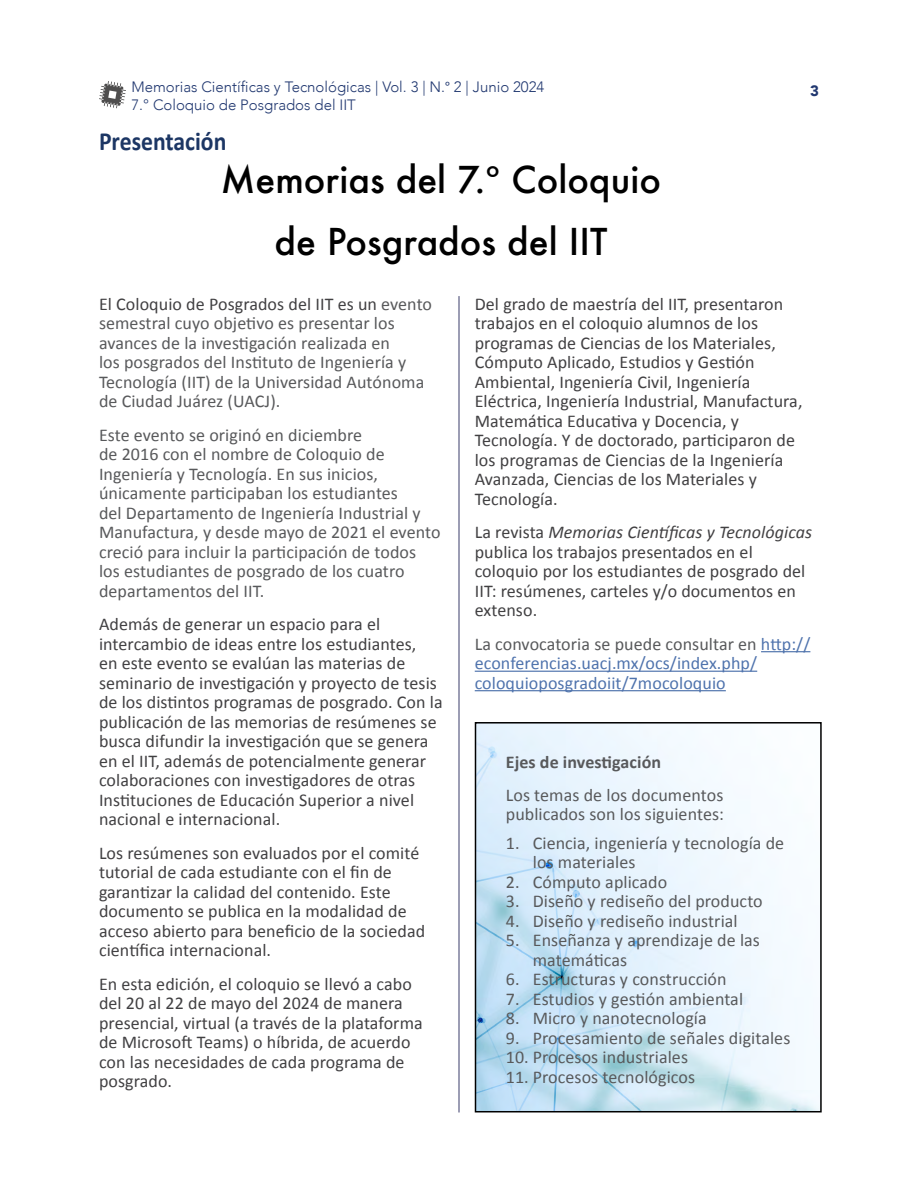
<style>
.page{position:relative;width:918px;height:1188px;background:#fff}
.page>*{position:absolute;margin:0;border:0;box-sizing:border-box;transform-origin:0 0}
.t1{font:500 36px/61.1px "Futura";color:#000;text-align:center}
.t2{font:700 26.25px "Calibri";color:#1c3664;scale:.9 1}
.t3{font:18px/19.5px "Calibri";letter-spacing:.005em;color:#414042}
.t4{font:18px/19.5px "Calibri";letter-spacing:.005em;color:#58595b}
.t5{font:18px/19.5px "Calibri";letter-spacing:.005em;color:#4f73ad}
.t6{font:700 18px "Calibri";letter-spacing:.005em;color:#58595b}
.t7{font:300 15px/18px "Avenir";color:#213870}
.t8{font:900 15px "Avenir";color:#213870}
.s1{font-family:"Myriad Pro";font-weight:400}
.s2{color:#414042}
.s3{font-style:italic}
.s4{color:#58595b}
</style>
<div class="page">
<svg style="left:99px;top:81px;width:27px;height:27px"></svg>
<hr style="left:761px;top:651px;width:49px;height:1px;background:#4f73ad">
<hr style="left:475px;top:671px;width:282px;height:1px;background:#4f73ad">
<hr style="left:475px;top:690px;width:251px;height:1px;background:#4f73ad">
<img style="left:478px;top:725px;width:341px;height:384px">
<div style="left:475px;top:722px;width:347px;height:390px;border:2px solid #000"></div>
<hr style="left:458px;top:296px;width:2px;height:816px;background:#7c7e9c">
<p class="t7" style="left:131px;top:77px;width:414px">Memorias Científicas y Tecnológicas | Vol. 3 | N.<span class="s1">°</span> 2 | Junio 2024<br>7.° Coloquio de Posgrados del IIT</p>
<p class="t8" style="left:810px;top:78px;width:10px">3</p>
<h2 class="t2" style="left:99px;top:125px;width:143px">Presentación</h2>
<h1 class="t1" style="left:221px;top:149px;width:442px">Memorias del 7.º Coloquio de Posgrados del IIT</h1>
<p class="t4" style="left:99px;top:294px;width:335px"><span class="s2">El Coloquio de Posgrados del IIT es un</span> evento semestral cuyo objetivo es presentar los avances de la investigación realizada en<br>los posgrados del Instituto de Ingeniería y Tecnología (IIT) de la Universidad Autónoma de Ciudad Juárez (UACJ).</p>
<p class="t4" style="left:99px;top:425px;width:343px">Este evento se originó en diciembre<br>de 2016 con el nombre de Coloquio de Ingeniería y Tecnología. En sus inicios, únicamente participaban los estudiantes<br>del Departamento de Ingeniería Industrial y Manufactura, y desde mayo de 2021 el evento creció para incluir la participación de todos los estudiantes de posgrado de los cuatro departamentos del IIT.</p>
<p class="t3" style="left:99px;top:614px;width:345px">Además de generar un espacio para el intercambio de ideas entre los estudiantes,<br>en este evento se evalúan las materias de seminario de investigación y proyecto de tesis de los distintos programas de posgrado. Con la publicación de las memorias de resúmenes se busca difundir la investigación que se genera en el IIT, además de potencialmente generar colaboraciones con investigadores de otras Instituciones de Educación Superior a nivel nacional e internacional.</p>
<p class="t3" style="left:99px;top:843px;width:328px">Los resúmenes son evaluados por el comité tutorial de cada estudiante con el fin de garantizar la calidad del contenido. Este documento se publica en la modalidad de acceso abierto para beneficio de la sociedad científica internacional.</p>
<p class="t3" style="left:99px;top:974px;width:325px">En esta edición, el coloquio se llevó a cabo del 20 al 22 de mayo del 2024 de manera presencial, virtual (a través de la plataforma de Microsoft Teams) o híbrida, de acuerdo con las necesidades de cada programa de posgrado.</p>
<p class="t3" style="left:475px;top:294px;width:329px">Del grado de maestría del IIT, presentaron trabajos en el coloquio alumnos de los programas de Ciencias de los Materiales, Cómputo Aplicado, Estudios y Gestión Ambiental, Ingeniería Civil, Ingeniería Eléctrica, Ingeniería Industrial, Manufactura, Matemática Educativa y Docencia, y Tecnología. Y de doctorado, participaron de los programas de Ciencias de la Ingeniería Avanzada, Ciencias de los Materiales y Tecnología.</p>
<p class="t3" style="left:475px;top:522px;width:339px">La revista <span class="s3">Memorias Científicas y Tecnológicas </span>publica los trabajos presentados en el coloquio por los estudiantes de posgrado del IIT: resúmenes, carteles y/o documentos en extenso.</p>
<p class="t5" style="left:475px;top:634px;width:337px"><span class="s4">La convocatoria se puede consultar en</span> http:// econferencias.uacj.mx/ocs/index.php/ coloquioposgradoiit/7mocoloquio</p>
<p class="t6" style="left:506px;top:750px;width:157px">Ejes de investigación</p>
<p class="t4" style="left:506px;top:785px;width:220px">Los temas de los documentos publicados son los siguientes:</p>
<p class="t4" style="left:533px;top:833px;width:253px;text-indent:-27px">1. Ciencia, ingeniería y tecnología de los materiales</p>
<p class="t4" style="left:506px;top:872px;width:163px">2. Cómputo aplicado</p>
<p class="t4" style="left:506px;top:892px;width:258px">3. Diseño y rediseño del producto</p>
<p class="t4" style="left:506px;top:911px;width:233px">4. Diseño y rediseño industrial</p>
<p class="t4" style="left:533px;top:931px;width:229px;text-indent:-27px">5. Enseñanza y aprendizaje de las matemáticas</p>
<p class="t4" style="left:506px;top:970px;width:222px">6. Estructuras y construcción</p>
<p class="t4" style="left:506px;top:989px;width:239px">7. Estudios y gestión ambiental</p>
<p class="t4" style="left:506px;top:1009px;width:202px">8. Micro y nanotecnología</p>
<p class="t4" style="left:506px;top:1028px;width:286px">9. Procesamiento de señales digitales</p>
<p class="t4" style="left:506px;top:1048px;width:184px">10. Procesos industriales</p>
<p class="t4" style="left:506px;top:1067px;width:191px">11. Procesos tecnológicos</p>
</div>
